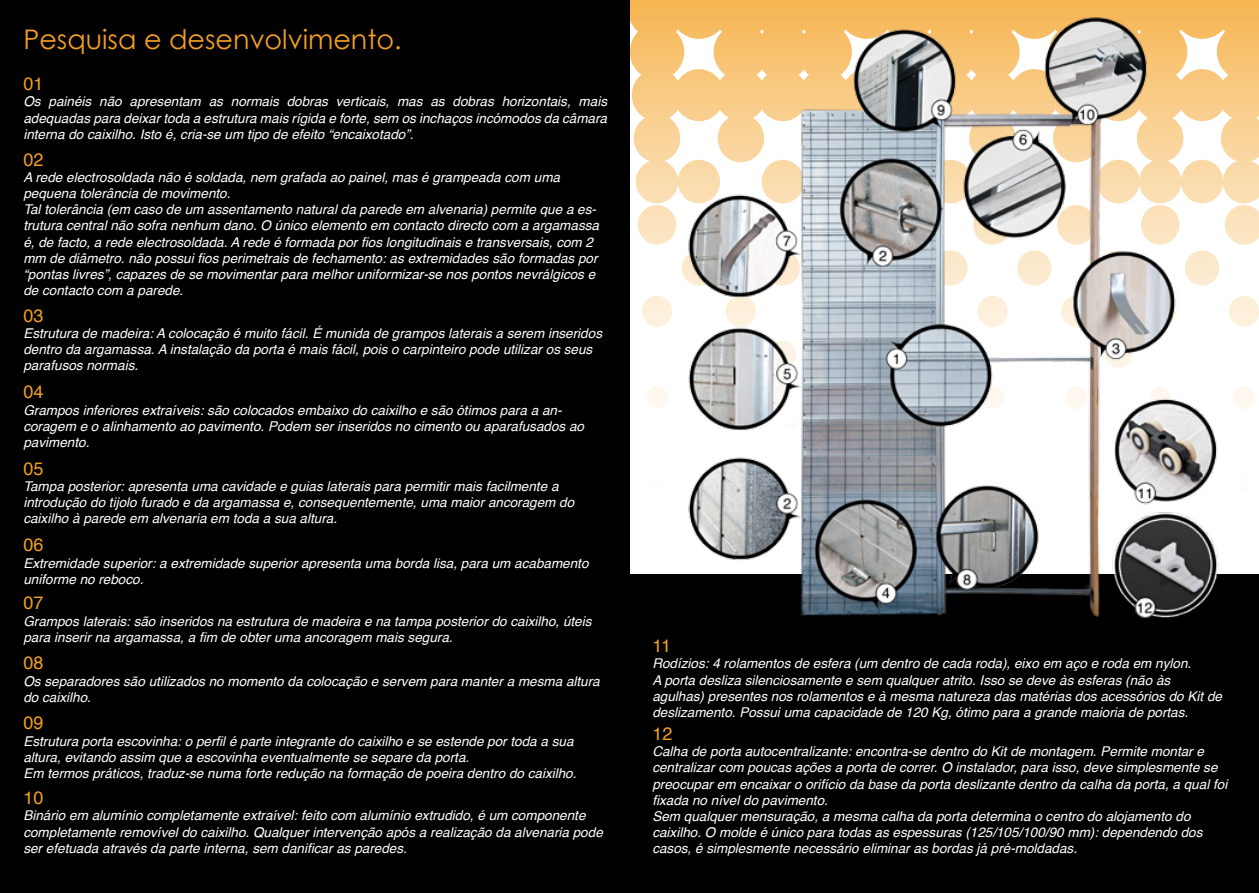
<style>
.page{position:relative;width:1259px;height:893px;background:#fff}
.page>*{position:absolute;margin:0;border:0;box-sizing:border-box;transform-origin:0 0}
.t1{font:27px "Century Gothic";color:#f49f22}
.t2{font:18px "Helvetica";color:#f49f22}
.t3{font:italic 13.5px/16.2px "Helvetica";color:#fff}
</style>
<div class="page">
<svg style="left:629px;top:0;width:630px;height:245px"></svg>
<div style="left:638px;top:205px;width:38px;height:40px;background:#fbe3be;border-radius:50%"></div>
<div style="left:1229px;top:296px;width:30px;height:31px;background:#fdefda;border-radius:50%"></div>
<div style="left:642px;top:296px;width:30px;height:31px;background:#fdefdb;border-radius:50%"></div>
<div style="left:1233px;top:386px;width:22px;height:23px;background:#fef8f0;border-radius:50%"></div>
<div style="left:0;top:0;width:629px;height:893px;background:#000"></div>
<div style="left:629px;top:575px;width:630px;height:318px;background:#000"></div>
<img style="left:644px;top:0;width:600px;height:618px">
<h1 class="t1" style="left:23px;top:23px;width:380px">Pesquisa e desenvolvimento.</h1>
<h2 class="t2" style="left:23px;top:70px;width:22px">01</h2>
<p class="t3" style="left:23px;top:94px;width:585px;text-align:justify">Os painéis não apresentam as normais dobras verticais, mas as dobras horizontais, mais adequadas para deixar toda a estrutura mais rígida e forte, sem os inchaços incómodos da câmara interna do caixilho. Isto é, cria-se um tipo de efeito “encaixotado”.</p>
<h2 class="t2" style="left:23px;top:145px;width:22px">02</h2>
<p class="t3" style="left:23px;top:169px;width:577px">A rede electrosoldada não é soldada, nem grafada ao painel, mas é grampeada com uma pequena tolerância de movimento.<br>Tal tolerância (em caso de um assentamento natural da parede em alvenaria) permite que a es&shy;trutura central não sofra nenhum dano. O único elemento em contacto directo com a argamassa é, de facto, a rede electrosoldada. A rede é formada por fios longitudinais e transversais, com 2 mm de diâmetro. não possui fios perimetrais de fechamento: as extremidades são formadas por “pontas livres”, capazes de se movimentar para melhor uniformizar-se nos pontos nevrálgicos e de contacto com a parede.</p>
<h2 class="t2" style="left:23px;top:302px;width:22px">03</h2>
<p class="t3" style="left:23px;top:325px;width:580px">Estrutura de madeira: A colocação é muito fácil. É munida de grampos laterais a serem inseridos dentro da argamassa. A instalação da porta é mais fácil, pois o carpinteiro pode utilizar os seus parafusos normais.</p>
<h2 class="t2" style="left:23px;top:378px;width:22px">04</h2>
<p class="t3" style="left:23px;top:402px;width:562px">Grampos inferiores extraíveis: são colocados embaixo do caixilho e são ótimos para a an&shy;coragem e o alinhamento ao pavimento. Podem ser inseridos no cimento ou aparafusados ao pavimento.</p>
<h2 class="t2" style="left:23px;top:455px;width:22px">05</h2>
<p class="t3" style="left:23px;top:479px;width:552px">Tampa posterior: apresenta uma cavidade e guias laterais para permitir mais facilmente a introdução do tijolo furado e da argamassa e, consequentemente, uma maior ancoragem do caixilho à parede em alvenaria em toda a sua altura.</p>
<h2 class="t2" style="left:23px;top:531px;width:22px">06</h2>
<p class="t3" style="left:23px;top:555px;width:566px">Extremidade superior: a extremidade superior apresenta uma borda lisa, para um acabamento uniforme no reboco.</p>
<h2 class="t2" style="left:23px;top:589px;width:22px">07</h2>
<p class="t3" style="left:23px;top:613px;width:569px">Grampos laterais: são inseridos na estrutura de madeira e na tampa posterior do caixilho, úteis para inserir na argamassa, a fim de obter uma ancoragem mais segura.</p>
<h2 class="t2" style="left:23px;top:649px;width:22px">08</h2>
<p class="t3" style="left:23px;top:673px;width:578px">Os separadores são utilizados no momento da colocação e servem para manter a mesma altura do caixilho.</p>
<h2 class="t2" style="left:23px;top:709px;width:22px">09</h2>
<p class="t3" style="left:23px;top:733px;width:554px">Estrutura porta escovinha: o perfil é parte integrante do caixilho e se estende por toda a sua altura, evitando assim que a escovinha eventualmente se separe da porta.<br>Em termos práticos, traduz-se numa forte redução na formação de poeira dentro do caixilho.</p>
<h2 class="t2" style="left:23px;top:784px;width:22px">10</h2>
<p class="t3" style="left:23px;top:808px;width:581px">Binário em alumínio completamente extraível: feito com alumínio extrudido, é um componente completamente removível do caixilho. Qualquer intervenção após a realização da alvenaria pode ser efetuada através da parte interna, sem danificar as paredes.</p>
<h2 class="t2" style="left:652px;top:632px;width:20px">11</h2>
<p class="t3" style="left:652px;top:656px;width:571px">Rodízios: 4 rolamentos de esfera (um dentro de cada roda), eixo em aço e roda em nylon.<br>A porta desliza silenciosamente e sem qualquer atrito. Isso se deve às esferas (não às agulhas) presentes nos rolamentos e à mesma natureza das matérias dos acessórios do Kit de deslizamento. Possui uma capacidade de 120 Kg, ótimo para a grande maioria de portas.</p>
<h2 class="t2" style="left:652px;top:720px;width:22px">12</h2>
<p class="t3" style="left:652px;top:744px;width:576px">Calha de porta autocentralizante: encontra-se dentro do Kit de montagem. Permite montar e centralizar com poucas ações a porta de correr. O instalador, para isso, deve simplesmente se preocupar em encaixar o orifício da base da porta deslizante dentro da calha da porta, a qual foi fixada no nível do pavimento.<br>Sem qualquer mensuração, a mesma calha da porta determina o centro do alojamento do caixilho. O molde é único para todas as espessuras (125/105/100/90 mm): dependendo dos casos, é simplesmente necessário eliminar as bordas já pré-moldadas.</p>
</div>
